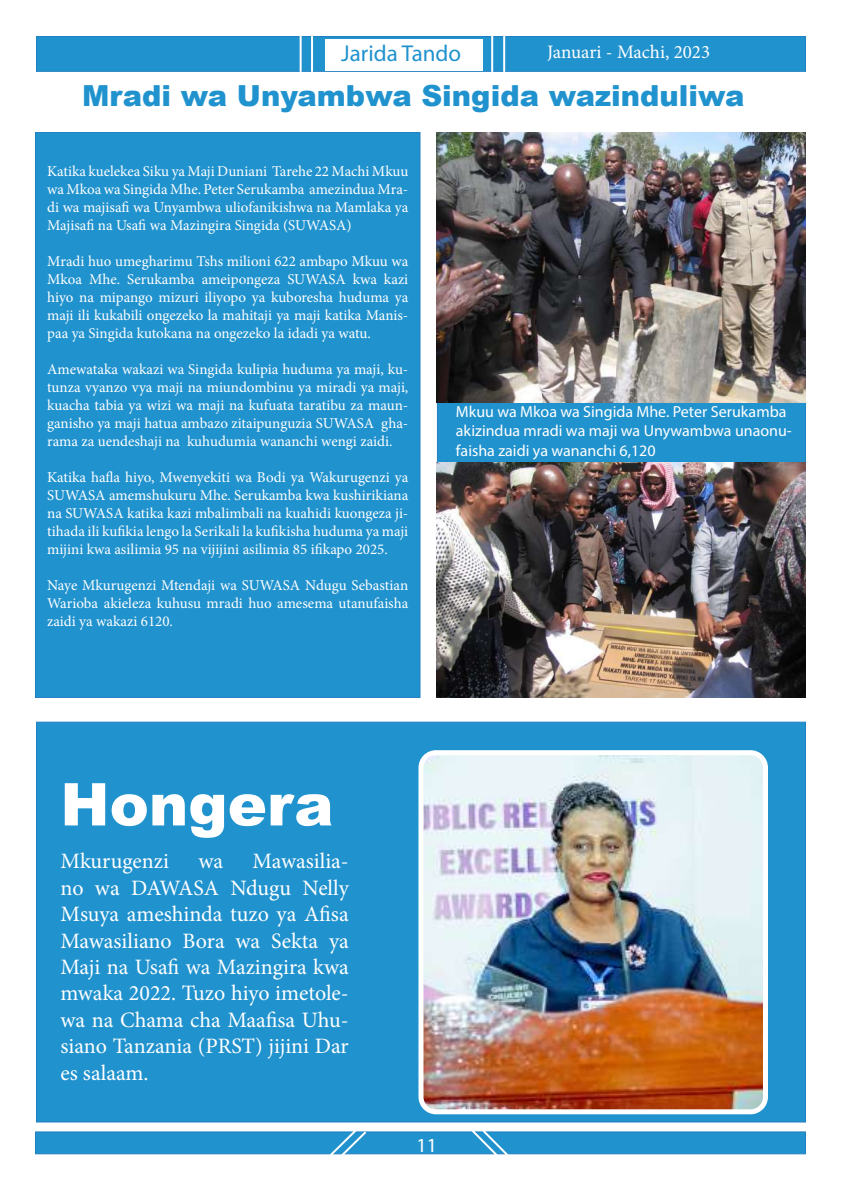
<style>
.page{position:relative;width:842px;height:1191px;background:#fff}
.page>*{position:absolute;margin:0;border:0;box-sizing:border-box;transform-origin:0 0}
.t1{font:900 59px "Arial";color:#fff}
.t2{font:900 29px "Arial";color:#2092ce}
.t3{font:23px "Myriad Pro";color:#2092ce}
.t4{font:22px/26.4px "Minion Pro";color:#fff;text-align:justify}
.t5{font:20px "Myriad Pro";color:#fff}
.t6{font:19px "Minion Pro";color:#fff}
.t7{font:16px/19.2px "Myriad Pro";color:#fff}
.t8{font:15px/18px "Minion Pro";color:#fff;text-align:justify}
</style>
<div class="page">
<div style="left:36px;top:36px;width:770px;height:36px;background:#2092ce;border:1px solid #2180c2"></div>
<hr style="left:300px;top:36px;width:2px;height:36px;background:#fff">
<hr style="left:311px;top:36px;width:2px;height:36px;background:#fff">
<hr style="left:503px;top:36px;width:2px;height:36px;background:#fff">
<hr style="left:491px;top:36px;width:2px;height:36px;background:#fff">
<div style="left:325px;top:39px;width:157px;height:31px;background:#fff"></div>
<svg style="left:35px;top:1131px;width:771px;height:24px;background:#2d97cf"></svg>
<div style="left:35px;top:132px;width:385px;height:566px;background:#2092ce;border:1px solid #2180c2"></div>
<div style="left:36px;top:721px;width:770px;height:401px;background:#2092ce;border:1px solid #2180c2"></div>
<div style="left:437px;top:132px;width:369px;height:552px;background:#2092ce;border:1px solid #2180c2"></div>
<img style="left:437px;top:132px;width:369px;height:270px">
<img style="left:437px;top:462px;width:369px;height:236px">
<img style="left:424px;top:756px;width:338px;height:352px">
<div style="left:418px;top:750px;width:350px;height:364px;border:5px solid #fff;border-radius:15px"></div>
<h3 class="t3" style="left:341px;top:39px;width:121px">Jarida Tando</h3>
<p class="t6" style="left:547px;top:39px;width:164px">Januari - Machi, 2023</p>
<h2 class="t2" style="left:82px;top:74px;width:664px">Mradi wa Unyambwa Singida wazinduliwa</h2>
<p class="t8" style="left:47px;top:162px;width:363px">Katika kuelekea Siku ya Maji Duniani Tarehe 22 Machi Mkuu wa Mkoa wa Singida Mhe. Peter Serukamba amezindua Mra&shy;di wa majisafi wa Unyambwa uliofanikishwa na Mamlaka ya Majisafi na Usafi wa Mazingira Singida (SUWASA)</p>
<p class="t8" style="left:47px;top:252px;width:363px">Mradi huo umegharimu Tshs milioni 622 ambapo Mkuu wa Mkoa Mhe. Serukamba ameipongeza SUWASA kwa kazi hiyo na mipango mizuri iliyopo ya kuboresha huduma ya maji ili kukabili ongezeko la mahitaji ya maji katika Manis&shy;paa ya Singida kutokana na ongezeko la idadi ya watu.</p>
<p class="t8" style="left:47px;top:360px;width:363px">Amewataka wakazi wa Singida kulipia huduma ya maji, ku&shy;tunza vyanzo vya maji na miundombinu ya miradi ya maji, kuacha tabia ya wizi wa maji na kufuata taratibu za maun&shy;ganisho ya maji hatua ambazo zitaipunguzia SUWASA gha&shy;rama za uendeshaji na kuhudumia wananchi wengi zaidi.</p>
<p class="t8" style="left:47px;top:468px;width:363px">Katika hafla hiyo, Mwenyekiti wa Bodi ya Wakurugenzi ya SUWASA amemshukuru Mhe. Serukamba kwa kushirikiana na SUWASA katika kazi mbalimbali na kuahidi kuongeza ji&shy;tihada ili kufikia lengo la Serikali la kufikisha huduma ya maji mijini kwa asilimia 95 na vijijini asilimia 85 ifikapo 2025.</p>
<p class="t8" style="left:47px;top:576px;width:363px">Naye Mkurugenzi Mtendaji wa SUWASA Ndugu Sebastian Warioba akieleza kuhusu mradi huo amesema utanufaisha zaidi ya wakazi 6120.</p>
<p class="t7" style="left:456px;top:402px;width:337px">Mkuu wa Mkoa wa Singida Mhe. Peter Serukamba akizindua mradi wa maji wa Unywambwa unaonu&shy;faisha zaidi ya wananchi 6,120</p>
<h1 class="t1" style="left:60px;top:761px;width:275px">Hongera</h1>
<h3 class="t4" style="left:60px;top:848px;width:290px;text-indent:192px">Mawasilia&shy;no wa DAWASA Ndugu Nelly Msuya ameshinda tuzo ya Afisa Mawasiliano Bora wa Sekta ya Maji na Usafi wa Mazingira kwa mwaka 2022. Tuzo hiyo imetole&shy;wa na Chama cha Maafisa Uhu&shy;siano Tanzania (PRST) jijini Dar es salaam.</h3>
<h3 class="t4" style="left:60px;top:848px;width:110px">Mkurugenzi</h3>
<h3 class="t4" style="left:198px;top:848px;width:26px">wa</h3>
<h3 class="t5" style="left:417px;top:1133px;width:22px">11</h3>
</div>
